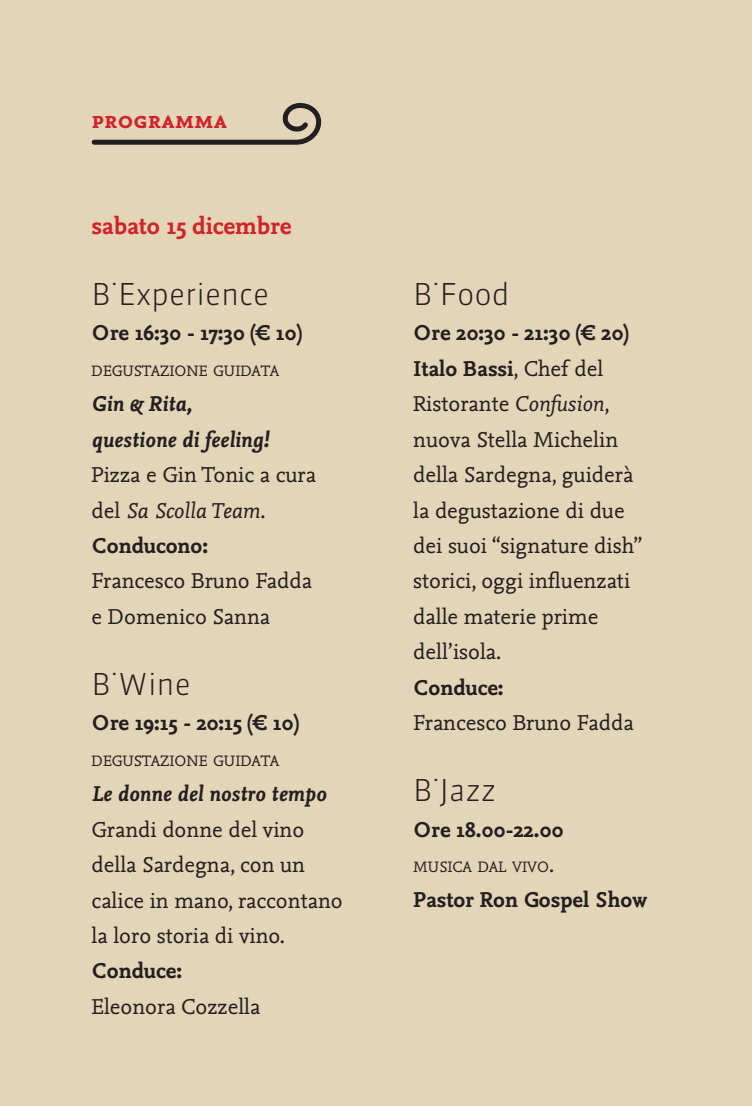
<style>
.page{position:relative;width:752px;height:1106px;background:#fff}
.page>*{position:absolute;margin:0;border:0;box-sizing:border-box;transform-origin:0 0}
.t1{font:300 30px "Sanuk LF";color:#231f20}
.t2{font:700 25px "Nexus Mix";color:#d1232a}
.t3{font:25px "Nexus Mix Bold SC";color:#d1232a}
.t4{font:22.5px/35.5px "Nexus Mix TF";color:#231f20}
.t5{font:700 22.5px/35.5px "Nexus Mix";color:#231f20}
.t6{font:italic 700 22.5px/35.5px "Nexus Mix";color:#231f20}
.t7{font:15.75px "Nexus Mix TF";color:#231f20}
.s1{font-style:italic}
.s2{font-family:"Nexus Mix TF";font-weight:400}
.s3{font-size:22.5px}
</style>
<div class="page">
<div style="left:0;top:0;width:751px;height:1106px;background:#e3d5b7"></div>
<svg style="left:91px;top:103px;width:231px;height:42px"></svg>
<p class="t3" style="left:92px;top:103px;width:137px">programma</p>
<p class="t2" style="left:92px;top:210px;width:201px">sabato 15 dicembre</p>
<h1 class="t1" style="left:110px;top:256px;width:9px">.</h1>
<p class="t5" style="left:92px;top:315px;width:212px">Ore 16:30 - 17:30 (€ 10)</p>
<p class="t7" style="left:92px;top:360px;width:189px">DEGUSTAZIONE GUIDATA</p>
<p class="t6" style="left:92px;top:386px;width:179px">Gin &amp; Rita, questione di feeling!</p>
<p class="t4" style="left:92px;top:456px;width:226px">Pizza e Gin Tonic a cura del <span class="s1">Sa Scolla Team</span>.</p>
<p class="t5" style="left:92px;top:527px;width:118px">Conducono:</p>
<p class="t4" style="left:92px;top:563px;width:222px">Francesco Bruno Fadda e Domenico Sanna</p>
<h1 class="t1" style="left:92px;top:276px;width:179px">B Experience</h1>
<h1 class="t1" style="left:110px;top:646px;width:9px">.</h1>
<p class="t5" style="left:92px;top:704px;width:209px">Ore 19:15 - 20:15 (€ 10)</p>
<p class="t7" style="left:92px;top:750px;width:189px">DEGUSTAZIONE GUIDATA</p>
<p class="t6" style="left:92px;top:775px;width:236px">Le donne del nostro tempo</p>
<p class="t4" style="left:92px;top:811px;width:252px">Grandi donne del vino della Sardegna, con un calice in mano, raccontano la loro storia di vino.</p>
<p class="t5" style="left:92px;top:953px;width:92px">Conduce:</p>
<p class="t4" style="left:92px;top:988px;width:170px">Eleonora Cozzella</p>
<h1 class="t1" style="left:92px;top:666px;width:101px">B Wine</h1>
<h1 class="t1" style="left:413px;top:276px;width:98px">B Food</h1>
<h1 class="t1" style="left:432px;top:256px;width:9px">.</h1>
<p class="t5" style="left:413px;top:315px;width:217px">Ore 20:30 - 21:30 (€ 20)<br>Italo Bassi<span class="s2">, Chef del</span></p>
<p class="t4" style="left:413px;top:386px;width:231px">Ristorante <span class="s1">Confusion</span>, nuova Stella Michelin della Sardegna, guiderà la degustazione di due dei suoi “signature dish” storici, oggi influenzati dalle materie prime dell’isola.</p>
<p class="t5" style="left:413px;top:669px;width:92px">Conduce:</p>
<p class="t4" style="left:413px;top:705px;width:222px">Francesco Bruno Fadda</p>
<h1 class="t1" style="left:432px;top:752px;width:9px">.</h1>
<h1 class="t1" style="left:413px;top:772px;width:85px">B Jazz</h1>
<p class="t5" style="left:413px;top:811px;width:151px">Ore 18.00-22.00</p>
<p class="t7" style="left:413px;top:856px;width:142px">MUSICA DAL VIVO<span class="s3">.</span></p>
<p class="t5" style="left:413px;top:882px;width:235px">Pastor Ron Gospel Show</p>
</div>
